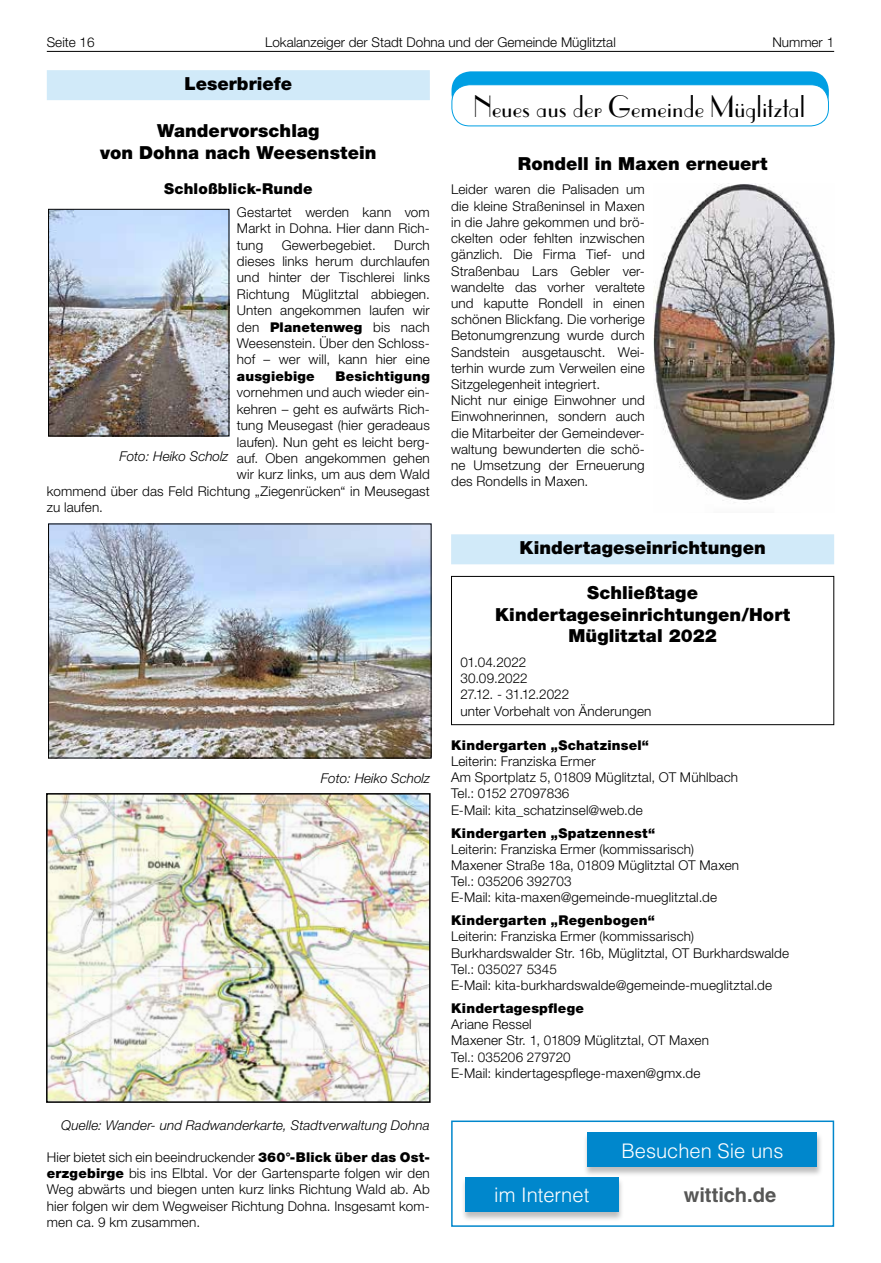
<style>
.page{position:relative;width:881px;height:1263px;background:#fff}
.page>*{position:absolute;margin:0;border:0;box-sizing:border-box;transform-origin:0 0}
.t1{font:29.55px "Parisian";color:#000}
.t2{font:300 20.1px "Helvetica LT";color:#fff}
.t3{font:700 20.1px "Helvetica LT";color:#575756}
.t4{font:900 18px/21.6px "Helvetica Neue LT";letter-spacing:.005em;color:#000;text-align:center}
.t5{font:900 15px "Helvetica Neue LT";letter-spacing:.01em;color:#000}
.t6{font:300 13.5px/16.2px "Helvetica Neue LT";letter-spacing:.01em;color:#000}
.t7{font:900 13.5px "Helvetica Neue LT";letter-spacing:.015em;color:#000}
.t8{font:italic 300 13.5px "Helvetica Neue LT";letter-spacing:.005em;color:#000}
.s1{font-weight:900}
</style>
<div class="page">
<hr style="left:47px;top:51px;width:786px;height:1px;background:#000">
<div style="left:451px;top:71px;width:377px;height:42px;background:#009fe3;border-radius:19px"></div>
<div style="left:451px;top:85px;width:377px;height:41px;background:#fff;border-radius:18px"></div>
<div style="left:451px;top:84px;width:377px;height:42px;border:1px solid #009fe3;border-radius:18px"></div>
<div style="left:451px;top:534px;width:382px;height:30px;background:#d1eaf9"></div>
<div style="left:451px;top:576px;width:382px;height:149px;border:1px solid #000"></div>
<div style="left:47px;top:70px;width:382px;height:30px;background:#d1eaf9"></div>
<img style="left:50px;top:526px;width:379px;height:230px">
<img style="left:50px;top:211px;width:177px;height:223px">
<div style="left:48px;top:209px;width:181px;height:227px;border:1px solid #000"></div>
<img style="left:653px;top:184px;width:180px;height:319px">
<div style="left:451px;top:1120px;width:382px;height:107px;border:2px solid #0087cc"></div>
<div style="left:583px;top:1132px;width:239px;height:45px;background:#000;opacity:.26"></div>
<div style="left:587px;top:1132px;width:230px;height:35px;background:#0087cc"></div>
<div style="left:460px;top:1177px;width:164px;height:45px;background:#000;opacity:.26"></div>
<div style="left:465px;top:1177px;width:153px;height:35px;background:#0087cc"></div>
<img style="left:49px;top:796px;width:378px;height:304px">
<div style="left:46px;top:793px;width:384px;height:310px;border:2px solid #000"></div>
<p class="t6" style="left:47px;top:34px;width:49px">Seite 16</p>
<p class="t6" style="left:265px;top:34px;width:352px">Lokalanzeiger der Stadt Dohna und der Gemeinde Müglitztal</p>
<p class="t6" style="left:772px;top:34px;width:63px">Nummer 1</p>
<h3 class="t4" style="left:184px;top:72px;width:109px">Leserbriefe</h3>
<h3 class="t4" style="left:100px;top:119px;width:277px">Wandervorschlag<br>von Dohna nach Weesenstein</h3>
<p class="t5" style="left:164px;top:180px;width:150px">Schloßblick-Runde</p>
<p class="t6" style="left:237px;top:203px;width:194px;text-align:justify">Gestartet werden kann vom Markt in Dohna. Hier dann Rich&shy;tung</p>
<p class="t6" style="left:281px;top:236px;width:96px">Gewerbegebiet.</p>
<p class="t6" style="left:237px;top:236px;width:194px;text-align:justify;text-indent:157px">Durch dieses links herum durchlaufen und hinter der Tischlerei links Richtung Müglitztal abbiegen.<br>Unten angekommen laufen wir den <span class="s1">Planetenweg</span> bis nach Weesenstein. Über den Schloss&shy;hof – wer will, kann hier eine</p>
<p class="t7" style="left:237px;top:368px;width:79px">ausgiebige</p>
<p class="t7" style="left:335px;top:368px;width:96px">Besichtigung</p>
<p class="t6" style="left:237px;top:384px;width:194px">vornehmen und auch wieder ein-</p>
<p class="t6" style="left:237px;top:401px;width:194px">kehren – geht es aufwärts Rich-</p>
<p class="t6" style="left:237px;top:417px;width:194px">tung Meusegast (hier geradeaus</p>
<p class="t6" style="left:237px;top:433px;width:194px">laufen). Nun geht es leicht berg-</p>
<p class="t6" style="left:237px;top:450px;width:194px">auf. Oben angekommen gehen</p>
<p class="t6" style="left:237px;top:466px;width:194px">wir kurz links, um aus dem Wald</p>
<p class="t6" style="left:47px;top:483px;width:384px">kommend über das Feld Richtung „Ziegenrücken“ in Meusegast</p>
<p class="t6" style="left:47px;top:499px;width:58px">zu laufen.</p>
<p class="t8" style="left:119px;top:448px;width:110px">Foto: Heiko Scholz</p>
<p class="t8" style="left:321px;top:770px;width:110px">Foto: Heiko Scholz</p>
<p class="t8" style="left:61px;top:1117px;width:370px">Quelle: Wander- und Radwanderkarte, Stadtverwaltung Dohna</p>
<p class="t6" style="left:47px;top:1149px;width:384px;text-align:justify">Hier bietet sich ein beeindruckender <span class="s1">360°-Blick über das Ost&shy;erzgebirge</span> bis ins Elbtal. Vor der Gartensparte folgen wir den Weg abwärts und biegen unten kurz links Richtung Wald ab. Ab hier folgen wir dem Wegweiser Richtung Dohna. Insgesamt kom&shy;men ca. 9 km zusammen.</p>
<h1 class="t1" style="left:473px;top:90px;width:333px">Neues aus der Gemeinde Müglitztal</h1>
<h3 class="t4" style="left:517px;top:152px;width:251px">Rondell in Maxen erneuert</h3>
<p class="t6" style="left:451px;top:181px;width:195px">Leider waren die Palisaden um die kleine Straßeninsel in Maxen in die Jahre gekommen und brö&shy;ckelten oder fehlten inzwischen gänzlich. Die Firma Tief- und<br>Straßenbau Lars Gebler ver&shy;wandelte das vorher veraltete und kaputte Rondell in einen schönen Blickfang. Die vorherige<br>Betonumgrenzung wurde durch<br>Sandstein ausgetauscht. Wei&shy;terhin wurde zum Verweilen eine<br>Sitzgelegenheit integriert.<br>Nicht nur einige Einwohner und<br>Einwohnerinnen, sondern auch die Mitarbeiter der Gemeindever&shy;waltung bewunderten die schö&shy;ne Umsetzung der Erneuerung des Rondells in Maxen.</p>
<h3 class="t4" style="left:519px;top:536px;width:247px">Kindertageseinrichtungen</h3>
<h3 class="t4" style="left:495px;top:582px;width:296px">Schließtage<br>Kindertageseinrichtungen/Hort<br>Müglitztal 2022</h3>
<p class="t6" style="left:460px;top:654px;width:192px">01.04.2022<br>30.09.2022<br>27.12. - 31.12.2022<br>unter Vorbehalt von Änderungen</p>
<p class="t7" style="left:451px;top:737px;width:199px">Kindergarten „Schatzinsel“</p>
<p class="t6" style="left:451px;top:753px;width:288px">Leiterin: Franziska Ermer<br>Am Sportplatz 5, 01809 Müglitztal, OT Mühlbach<br>Tel.: 0152 27097836<br>E-Mail: kita_schatzinsel@web.de</p>
<p class="t7" style="left:451px;top:825px;width:205px">Kindergarten „Spatzennest“</p>
<p class="t6" style="left:451px;top:840px;width:289px">Leiterin: Franziska Ermer (kommissarisch)<br>Maxener Straße 18a, 01809 Müglitztal OT Maxen Tel.: 035206 392703<br>E-Mail: kita-maxen@gemeinde-mueglitztal.de</p>
<p class="t7" style="left:451px;top:912px;width:205px">Kindergarten „Regenbogen“</p>
<p class="t6" style="left:451px;top:928px;width:339px">Leiterin: Franziska Ermer (kommissarisch)<br>Burkhardswalder Str. 16b, Müglitztal, OT Burkhardswalde Tel.: 035027 5345<br>E-Mail: kita-burkhardswalde@gemeinde-mueglitztal.de</p>
<p class="t7" style="left:451px;top:1000px;width:134px">Kindertagespflege</p>
<p class="t6" style="left:451px;top:1016px;width:259px">Ariane Ressel<br>Maxener Str. 1, 01809 Müglitztal, OT Maxen<br>Tel.: 035206 279720<br>E-Mail: kindertagespflege-maxen@gmx.de</p>
<h2 class="t2" style="left:621px;top:1138px;width:163px">Besuchen Sie uns</h2>
<h2 class="t2" style="left:494px;top:1183px;width:96px">im Internet</h2>
<h2 class="t3" style="left:683px;top:1183px;width:94px">wittich.de</h2>
</div>
